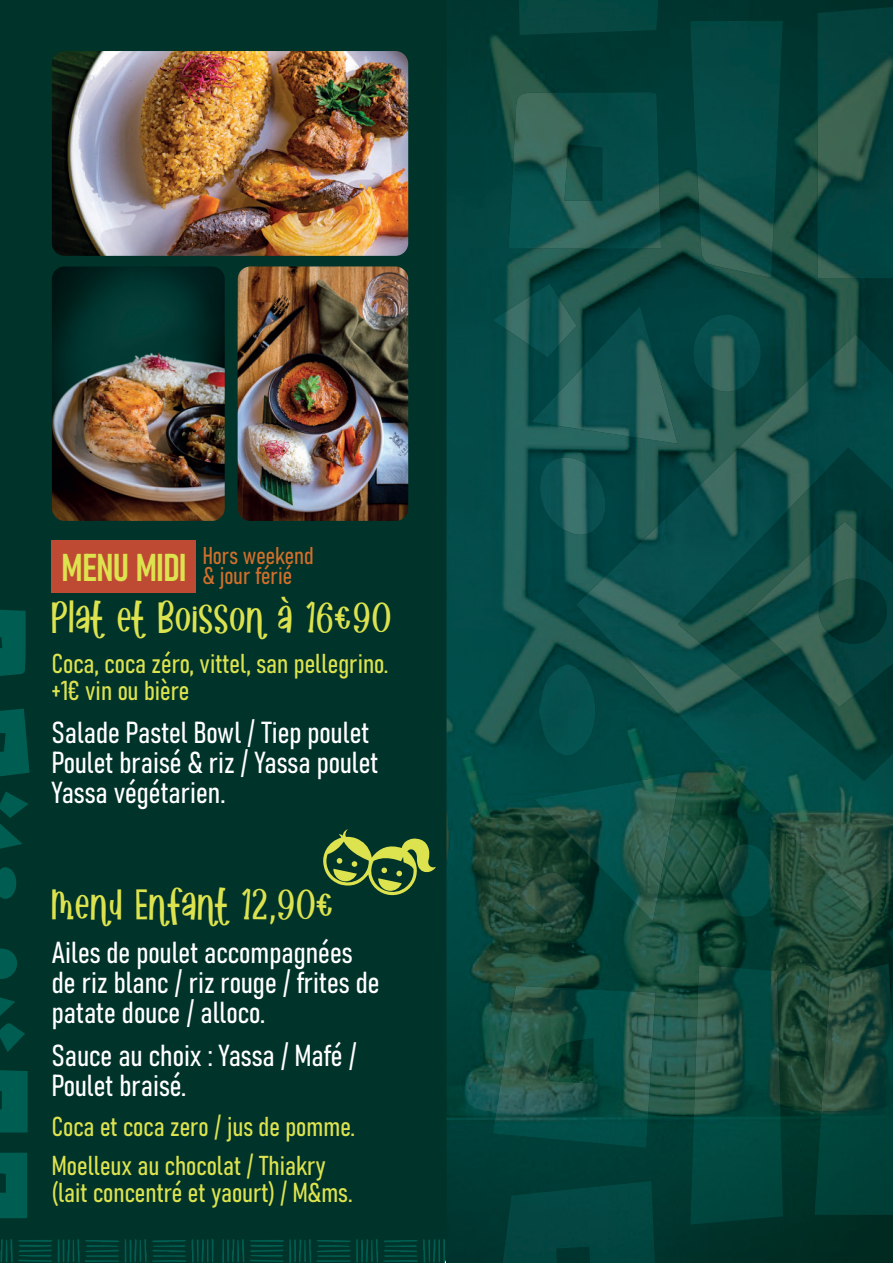
<style>
.page{position:relative;width:893px;height:1263px;background:#fff}
.page>*{position:absolute;margin:0;border:0;box-sizing:border-box;transform-origin:0 0}
.t1{font:43.5px "African Paradise";letter-spacing:.04em;color:#dde34e}
.t2{font:30px/30px "Bahnschrift";color:#fff}
.t3{font:27px/27px "Bahnschrift";color:#dde34e}
.t4{font:24px/19.5px "Bahnschrift";color:#d26f2a}
.s1{font-size:38.25px;color:#dde34e}
</style>
<div class="page">
<div style="left:0;top:0;width:446px;height:1263px;background:#00332a"></div>
<svg style="left:0;top:608px;width:26px;height:71px;background:#00574c"></svg>
<svg style="left:0;top:709px;width:30px;height:71px;background:#005348"></svg>
<svg style="left:0;top:1069px;width:28px;height:63px;background:#005a4e"></svg>
<div style="left:0;top:1153px;width:27px;height:65px;background:#005d51"></div>
<svg style="left:0;top:866px;width:18px;height:36px"></svg>
<svg style="left:0;top:948px;width:25px;height:104px;background:#004238"></svg>
<svg style="left:0;top:791px;width:29px;height:66px;background:#004238"></svg>
<svg style="left:0;top:1239px;width:214px;height:24px;background:#003f35"></svg>
<svg style="left:317px;top:1239px;width:128px;height:24px;background:#003f35"></svg>
<svg style="left:222px;top:1239px;width:89px;height:24px;background:#003f35"></svg>
<img style="left:446px;top:0;width:447px;height:1263px">
<img style="left:576px;top:334px;width:317px;height:577px">
<img style="left:818px;top:7px;width:75px;height:271px">
<img style="left:503px;top:1181px;width:152px;height:82px">
<img style="left:690px;top:965px;width:93px;height:259px">
<img style="left:509px;top:92px;width:152px;height:157px">
<img style="left:493px;top:986px;width:162px;height:162px">
<img style="left:519px;top:0;width:139px;height:35px">
<img style="left:690px;top:21px;width:93px;height:257px">
<img style="left:814px;top:964px;width:79px;height:251px">
<img style="left:534px;top:773px;width:146px;height:148px">
<img style="left:531px;top:306px;width:147px;height:138px">
<img style="left:693px;top:314px;width:68px;height:78px">
<img style="left:539px;top:664px;width:60px;height:91px">
<img style="left:540px;top:458px;width:75px;height:77px">
<img style="left:493px;top:283px;width:84px;height:74px">
<img style="left:718px;top:844px;width:57px;height:73px">
<img style="left:510px;top:872px;width:75px;height:61px">
<img style="left:745px;top:522px;width:148px;height:185px">
<div style="left:51px;top:541px;width:144px;height:52px;background:#bf4a33"></div>
<img style="left:238px;top:266px;width:170px;height:255px">
<img style="left:52px;top:266px;width:173px;height:255px">
<svg style="left:323px;top:829px;width:113px;height:67px;background:#476b35"></svg>
<svg style="left:336px;top:858px;width:7px;height:6px"></svg>
<svg style="left:351px;top:861px;width:7px;height:6px"></svg>
<img style="left:52px;top:51px;width:356px;height:205px">
<p class="t4" style="left:203px;top:547px;width:113px;text-indent:-141px"><span class="s1">MENU MIDI</span> Hors weekend &amp; jour férié</p>
<h1 class="t1" style="left:52px;top:597px;width:340px">PLAT ET BOISSON À 16€90</h1>
<p class="t3" style="left:52px;top:651px;width:338px">Coca, coca zéro, vittel, san pellegrino. +1€ vin ou bière</p>
<p class="t2" style="left:52px;top:719px;width:328px">Salade Pastel Bowl / Tiep poulet<br>Poulet braisé &amp; riz / Yassa poulet<br>Yassa végétarien.</p>
<h1 class="t1" style="left:52px;top:884px;width:283px">MENU ENFANT 12,90€</h1>
<p class="t2" style="left:52px;top:939px;width:329px">Ailes de poulet accompagnées de riz blanc / riz rouge / frites de patate douce / alloco.</p>
<p class="t2" style="left:52px;top:1042px;width:306px">Sauce au choix : Yassa / Mafé /<br>Poulet braisé.</p>
<p class="t3" style="left:52px;top:1108px;width:305px;line-height:39.8px">Coca et coca zero / jus de pomme.<br>Moelleux au chocolat / Thiakry</p>
<p class="t3" style="left:52px;top:1181px;width:302px">(lait concentré et yaourt) / M&amp;ms.</p>
</div>
